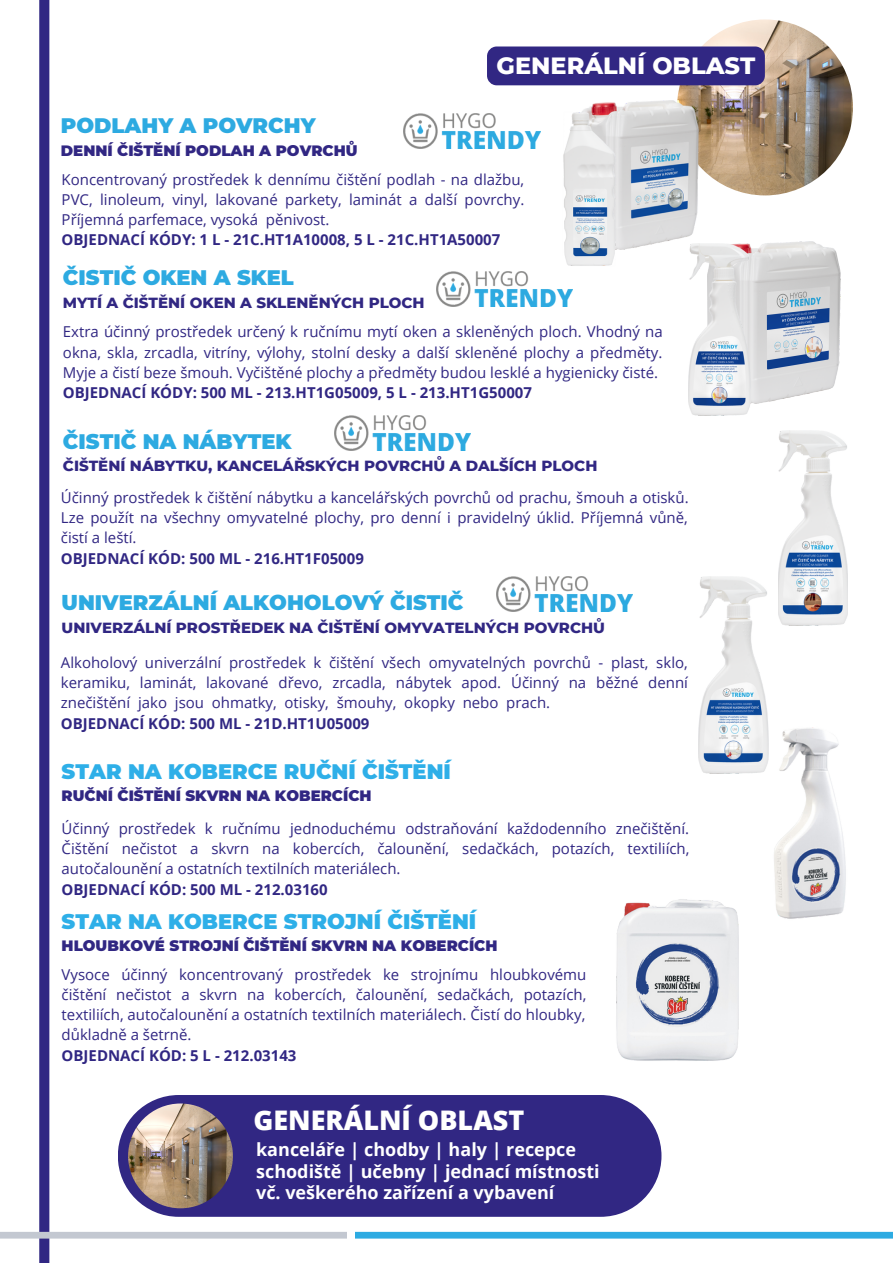
<style>
.page{position:relative;width:893px;height:1264px;background:#fff}
.page>*{position:absolute;margin:0;border:0;box-sizing:border-box;transform-origin:0 0}
.t1{font:800 27px "Open Sans";color:#fffffe}
.t2{font:800 24px "Montserrat";color:#fff}
.t3{font:900 21px "Montserrat";color:#2daae1}
.t4{font:900 21px "Montserrat";color:#2eafe8}
.t5{font:700 18px "Open Sans";color:#fff}
.t6{font:15px/20.2px "Open Sans";color:#312783;text-align:justify}
.t7{font:700 15px "Open Sans";color:#312783}
.t8{font:800 15px "Montserrat";color:#312783}
.t9{font:900 15px "Montserrat";color:#312783}
</style>
<div class="page">
<div style="left:39px;top:0;width:10px;height:1262px;background:#312783"></div>
<img style="left:677px;top:19px;width:175px;height:176px;border-radius:50%">
<svg style="left:0;top:1231px;width:347px;height:7px;background:#c9cdd6"></svg>
<svg style="left:355px;top:1231px;width:537px;height:7px;background:#46b5e5"></svg>
<div style="left:118px;top:1094px;width:543px;height:122px;background:#312783;border-radius:61px"></div>
<img style="left:128px;top:1103px;width:105px;height:105px;border-radius:50%">
<img style="left:582px;top:100px;width:116px;height:149px">
<img style="left:563px;top:112px;width:53px;height:154px">
<img style="left:707px;top:241px;width:133px;height:162px">
<img style="left:688px;top:244px;width:62px;height:171px">
<img style="left:778px;top:430px;width:69px;height:195px">
<img style="left:698px;top:576px;width:70px;height:197px">
<img style="left:759px;top:715px;width:87px;height:204px">
<img style="left:616px;top:899px;width:123px;height:162px">
<div style="left:487px;top:46px;width:277px;height:39px;background:#312783;border-radius:10px"></div>
<img style="left:404px;top:113px;width:136px;height:35px">
<img style="left:437px;top:272px;width:136px;height:35px">
<img style="left:334px;top:415px;width:136px;height:35px">
<img style="left:496px;top:576px;width:136px;height:35px">
<p class="t2" style="left:496px;top:51px;width:260px">GENERÁLNÍ OBLAST</p>
<p class="t3" style="left:61px;top:113px;width:256px">PODLAHY A POVRCHY</p>
<p class="t9" style="left:61px;top:141px;width:298px">DENNÍ ČIŠTĚNÍ PODLAH A POVRCHŮ</p>
<p class="t6" style="left:62px;top:169px;width:464px">Koncentrovaný prostředek k dennímu čištění podlah - na dlažbu, PVC, linoleum, vinyl, lakované parkety, laminát a další povrchy.<br>Příjemná parfemace, vysoká pěnivost.</p>
<p class="t7" style="left:62px;top:229px;width:440px">OBJEDNACÍ KÓDY: 1 L - 21C.HT1A10008, 5 L - 21C.HT1A50007</p>
<p class="t3" style="left:63px;top:265px;width:232px">ČISTIČ OKEN A SKEL</p>
<p class="t8" style="left:63px;top:293px;width:363px">MYTÍ A ČIŠTĚNÍ OKEN A SKLENĚNÝCH PLOCH</p>
<p class="t6" style="left:63px;top:321px;width:601px">Extra účinný prostředek určený k ručnímu mytí oken a skleněných ploch. Vhodný na okna, skla, zrcadla, vitríny, výlohy, stolní desky a další skleněné plochy a předměty.<br>Myje a čistí beze šmouh. Vyčištěné plochy a předměty budou lesklé a hygienicky čisté.</p>
<p class="t7" style="left:63px;top:382px;width:470px">OBJEDNACÍ KÓDY: 500 ML - 213.HT1G05009, 5 L - 213.HT1G50007</p>
<p class="t3" style="left:63px;top:428px;width:230px">ČISTIČ NA NÁBYTEK</p>
<p class="t8" style="left:63px;top:456px;width:536px">ČIŠTĚNÍ NÁBYTKU, KANCELÁŘSKÝCH POVRCHŮ A DALŠÍCH PLOCH</p>
<p class="t6" style="left:61px;top:487px;width:629px">Účinný prostředek k čištění nábytku a kancelářských povrchů od prachu, šmouh a otisků.<br>Lze použít na všechny omyvatelné plochy, pro denní i pravidelný úklid. Příjemná vůně, čistí a leští.</p>
<p class="t7" style="left:61px;top:547px;width:304px">OBJEDNACÍ KÓD: 500 ML - 216.HT1F05009</p>
<p class="t3" style="left:62px;top:589px;width:403px">UNIVERZÁLNÍ ALKOHOLOVÝ ČISTIČ</p>
<p class="t8" style="left:62px;top:618px;width:544px">UNIVERZÁLNÍ PROSTŘEDEK NA ČIŠTĚNÍ OMYVATELNÝCH POVRCHŮ</p>
<p class="t6" style="left:61px;top:652px;width:628px">Alkoholový univerzální prostředek k čištění všech omyvatelných povrchů - plast, sklo, keramiku, laminát, lakované dřevo, zrcadla, nábytek apod. Účinný na běžné denní znečištění jako jsou ohmatky, otisky, šmouhy, okopky nebo prach.</p>
<p class="t7" style="left:61px;top:712px;width:310px">OBJEDNACÍ KÓD: 500 ML - 21D.HT1U05009</p>
<p class="t4" style="left:62px;top:758px;width:391px">STAR NA KOBERCE RUČNÍ ČIŠTĚNÍ</p>
<p class="t9" style="left:62px;top:786px;width:311px">RUČNÍ ČIŠTĚNÍ SKVRN NA KOBERCÍCH</p>
<p class="t6" style="left:62px;top:818px;width:629px">Účinný prostředek k ručnímu jednoduchému odstraňování každodenního znečištění.<br>Čištění nečistot a skvrn na kobercích, čalounění, sedačkách, potazích, textiliích, autočalounění a ostatních textilních materiálech.</p>
<p class="t7" style="left:62px;top:878px;width:267px">OBJEDNACÍ KÓD: 500 ML - 212.03160</p>
<p class="t4" style="left:62px;top:908px;width:416px">STAR NA KOBERCE STROJNÍ ČIŠTĚNÍ</p>
<p class="t9" style="left:62px;top:936px;width:437px">HLOUBKOVÉ STROJNÍ ČIŠTĚNÍ SKVRN NA KOBERCÍCH</p>
<p class="t6" style="left:62px;top:963px;width:526px">Vysoce účinný koncentrovaný prostředek ke strojnímu hloubkovému čištění nečistot a skvrn na kobercích, čalounění, sedačkách, potazích, textiliích, autočalounění a ostatních textilních materiálech. Čistí do hloubky, důkladně a šetrně.</p>
<p class="t7" style="left:62px;top:1044px;width:236px">OBJEDNACÍ KÓD: 5 L - 212.03143</p>
<p class="t1" style="left:253px;top:1101px;width:272px">GENERÁLNÍ OBLAST</p>
<p class="t5" style="left:256px;top:1137px;width:321px">kanceláře | chodby | haly | recepce</p>
<p class="t5" style="left:256px;top:1158px;width:345px">schodiště | učebny | jednací místnosti</p>
<p class="t5" style="left:256px;top:1179px;width:300px">vč. veškerého zařízení a vybavení</p>
</div>
